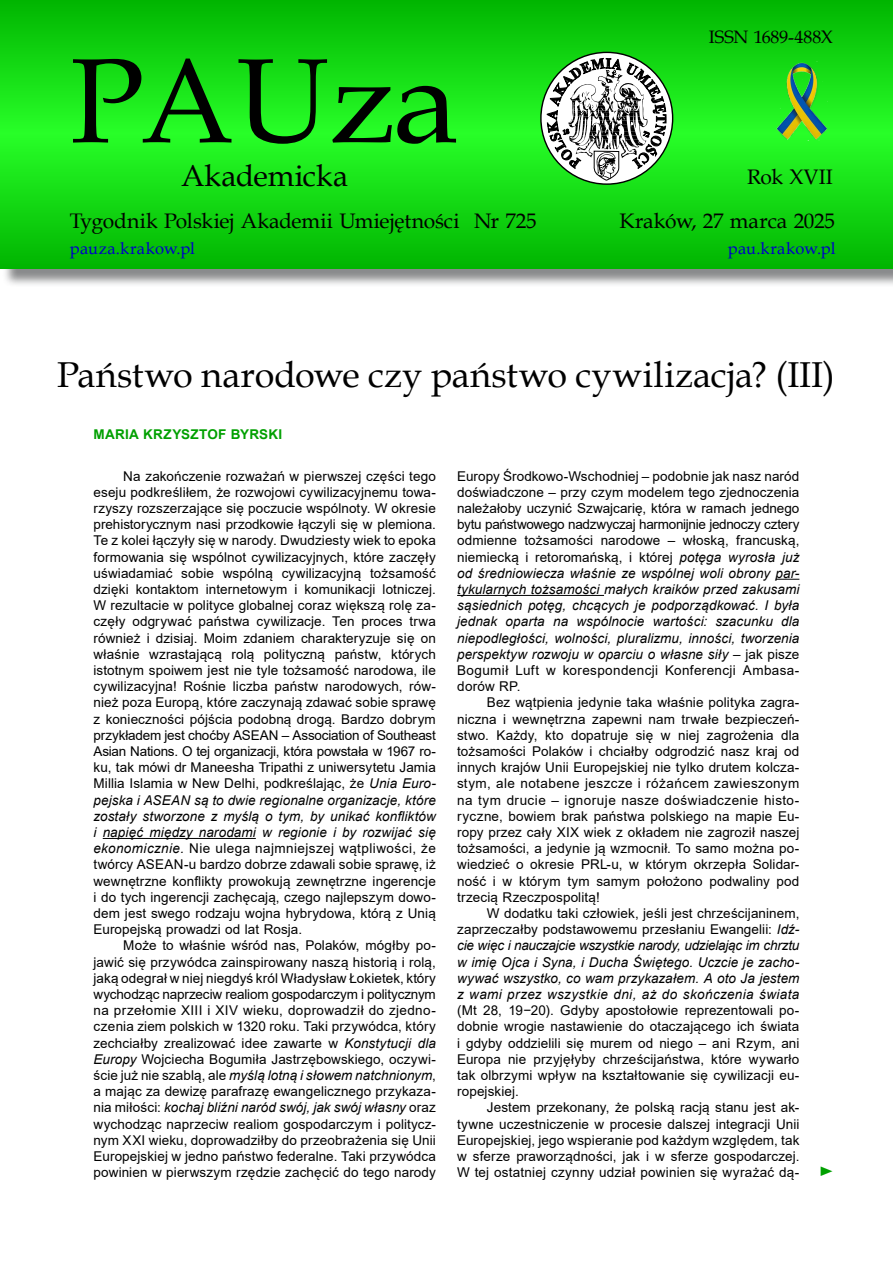
<style>
.page{position:relative;width:893px;height:1263px;background:#fff}
.page>*{position:absolute;margin:0;border:0;box-sizing:border-box;transform-origin:0 0}
.t1{font:120px "Book Antiqua";letter-spacing:-.01em;color:#000}
.t2{font:36px "Book Antiqua";color:#000}
.t3{font:30px "Book Antiqua";color:#000}
.t4{font:21px/44px "Book Antiqua";letter-spacing:-.005em;color:#000;text-align:right}
.t5{font:18px "Book Antiqua";letter-spacing:-.005em;color:#000}
.t6{font:16.5px "Book Antiqua";letter-spacing:.015em;color:#0000c8}
.t7{font:13.5px/16.2px "Arial";letter-spacing:.01em;color:#000;text-align:justify}
.t8{font:italic 13.5px/16.2px "Arial";letter-spacing:.03em;color:#000;text-align:justify}
.t9{font:700 13.5px "Arial";letter-spacing:.02em;color:#00a000}
.t10{font:13.5px "Times New Roman";color:#00a000;scale:1.22 1}
.s1{font-style:italic}
.s2{font-style:normal}
</style>
<div class="page">
<div style="left:2px;top:2px;width:891px;height:285px;background:#636466;opacity:.75"></div>
<svg style="left:0;top:0;width:893px;height:269px;background:#13d713"></svg>
<svg style="left:541px;top:52px;width:132px;height:132px"></svg>
<svg style="left:547px;top:49px;width:119px;height:132px"></svg>
<img style="left:775px;top:61px;width:53px;height:79px">
<hr style="left:103px;top:838px;width:153px;height:1px;background:#000">
<svg style="left:776px;top:579px;width:23px;height:1px"></svg>
<hr style="left:457px;top:595px;width:147px;height:1px;background:#000">
<h1 class="t1" style="left:70px;top:18px;width:390px">PAUza</h1>
<h3 class="t3" style="left:181px;top:155px;width:169px">Akademicka</h3>
<h3 class="t4" style="left:70px;top:199px;width:468px">Tygodnik Polskiej Akademii Umiejętności Nr 725</h3>
<h3 class="t5" style="left:709px;top:24px;width:126px">ISSN 1689-488X</h3>
<h3 class="t4" style="left:619px;top:155px;width:217px">Rok XVII<br>Kraków, 27 marca 2025</h3>
<p class="t6" style="left:70px;top:237px;width:127px">pauza.krakow.pl</p>
<p class="t6" style="left:728px;top:237px;width:109px">pau.krakow.pl</p>
<h2 class="t2" style="left:57px;top:349px;width:779px">Państwo narodowe czy państwo cywilizacja? (III)</h2>
<p class="t9" style="left:94px;top:425px;width:190px">MARIA KRZYSZTOF BYRSKI</p>
<p class="t7" style="left:94px;top:468px;width:344px;text-indent:30px">Na zakończenie rozważań w pierwszej części tego eseju podkreśliłem, że rozwojowi cywilizacyjnemu towa&shy;rzyszy rozszerzające się poczucie wspólnoty. W okresie prehistorycznym nasi przodkowie łączyli się w plemiona.<br>Te z kolei łączyły się w narody. Dwudziesty wiek to epoka formowania się wspólnot cywilizacyjnych, które zaczęły uświadamiać sobie wspólną cywilizacyjną tożsamość dzięki kontaktom internetowym i komunikacji lotniczej.<br>W rezultacie w polityce globalnej coraz większą rolę za&shy;częły odgrywać państwa cywilizacje. Ten proces trwa również i dzisiaj. Moim zdaniem charakteryzuje się on właśnie wzrastającą rolą polityczną państw, których istotnym spoiwem jest nie tyle tożsamość narodowa, ile cywilizacyjna! Rośnie liczba państw narodowych, rów&shy;nież poza Europą, które zaczynają zdawać sobie sprawę z konieczności pójścia podobną drogą. Bardzo dobrym przykładem jest choćby ASEAN – Association of Southeast Asian Nations. O tej organizacji, która powstała w 1967 ro&shy;ku, tak mówi dr Maneesha Tripathi z uniwersytetu Jamia Millia Islamia w New Delhi, podkreślając, że <span class="s1">Unia Euro&shy;pejska i ASEAN są to dwie regionalne organizacje, które zostały stworzone z myślą o tym, by unikać konfliktów i napięć między narodami w regionie i by rozwijać się ekonomicznie.</span> Nie ulega najmniejszej wątpliwości, że twórcy ASEAN-u bardzo dobrze zdawali sobie sprawę, iż wewnętrzne konflikty prowokują zewnętrzne ingerencje i do tych ingerencji zachęcają, czego najlepszym dowo&shy;dem jest swego rodzaju wojna hybrydowa, którą z Unią Europejską prowadzi od lat Rosja.</p>
<p class="t7" style="left:94px;top:937px;width:344px;text-indent:30px">Może to właśnie wśród nas, Polaków, mógłby po&shy;jawić się przywódca zainspirowany naszą historią i rolą, jaką odegrał w niej niegdyś król Władysław Łokietek, który wychodząc naprzeciw realiom gospodarczym i politycznym na przełomie XIII i XIV wieku, doprowadził do zjedno&shy;czenia ziem polskich w 1320 roku. Taki przywódca, który zechciałby zrealizować idee zawarte w <span class="s1">Konstytucji dla Europy</span> Wojciecha Bogumiła Jastrzębowskiego, oczywi&shy;ście już nie szablą, ale <span class="s1">myślą lotną i słowem natchnionym</span>, a mając za dewizę parafrazę ewangelicznego przykaza&shy;nia miłości: <span class="s1">kochaj bliźni naród swój, jak swój własny</span> oraz wychodząc naprzeciw realiom gospodarczym i politycz&shy;nym XXI wieku, doprowadziłby do przeobrażenia się Unii Europejskiej w jedno państwo federalne. Taki przywódca powinien w pierwszym rzędzie zachęcić do tego narody</p>
<p class="t7" style="left:457px;top:468px;width:344px">Europy Środkowo-Wschodniej – podobnie jak nasz naród doświadczone – przy czym modelem tego zjednoczenia należałoby uczynić Szwajcarię, która w ramach jednego bytu państwowego nadzwyczaj harmonijnie jednoczy cztery odmienne tożsamości narodowe – włoską, francuską, niemiecką i retoromańską, i której <span class="s1">potęga wyrosła już od średniowiecza właśnie ze wspólnej woli obrony par&shy;tykularnych tożsamości małych kraików przed zakusami sąsiednich potęg, chcących je podporządkować. I była jednak oparta na wspólnocie wartości: szacunku dla niepodległości, wolności, pluralizmu, inności, tworzenia perspektyw rozwoju w oparciu o własne siły</span> – jak pisze Bogumił Luft w korespondencji Konferencji Ambasa&shy;dorów RP.</p>
<p class="t7" style="left:457px;top:694px;width:344px;text-indent:30px">Bez wątpienia jedynie taka właśnie polityka zagra&shy;niczna i wewnętrzna zapewni nam trwałe bezpieczeń&shy;stwo. Każdy, kto dopatruje się w niej zagrożenia dla tożsamości Polaków i chciałby odgrodzić nasz kraj od innych krajów Unii Europejskiej nie tylko drutem kolcza&shy;stym, ale notabene jeszcze i różańcem zawieszonym na tym drucie – ignoruje nasze doświadczenie histo&shy;ryczne, bowiem brak państwa polskiego na mapie Eu&shy;ropy przez cały XIX wiek z okładem nie zagroził naszej tożsamości, a jedynie ją wzmocnił. To samo można po&shy;wiedzieć o okresie PRL-u, w którym okrzepła Solidar&shy;ność i w którym tym samym położono podwaliny pod trzecią Rzeczpospolitą!</p>
<p class="t8" style="left:457px;top:905px;width:344px;text-indent:30px"><span class="s2">W dodatku taki człowiek, jeśli jest chrześcijaninem, zaprzeczałby podstawowemu przesłaniu Ewangelii:</span> Idź&shy;cie więc i nauczajcie wszystkie narody, udzielając im chrztu w imię Ojca i Syna, i Ducha Świętego. Uczcie je zacho&shy;wywać wszystko, co wam przykazałem. A oto Ja jestem z wami przez wszystkie dni, aż do skończenia świata</p>
<p class="t7" style="left:457px;top:1002px;width:344px">(Mt 28, 19−20). Gdyby apostołowie reprezentowali po&shy;dobnie wrogie nastawienie do otaczającego ich świata i gdyby oddzielili się murem od niego – ani Rzym, ani Europa nie przyjęłyby chrześcijaństwa, które wywarło tak olbrzymi wpływ na kształtowanie się cywilizacji eu&shy;ropejskiej.</p>
<p class="t7" style="left:457px;top:1099px;width:344px;text-indent:30px">Jestem przekonany, że polską racją stanu jest ak&shy;tywne uczestniczenie w procesie dalszej integracji Unii Europejskiej, jego wspieranie pod każdym względem, tak w sferze praworządności, jak i w sferze gospodarczej.<br>W tej ostatniej czynny udział powinien się wyrażać dą-</p>
<p class="t10" style="left:819px;top:1162px;width:15px">►</p>
</div>
